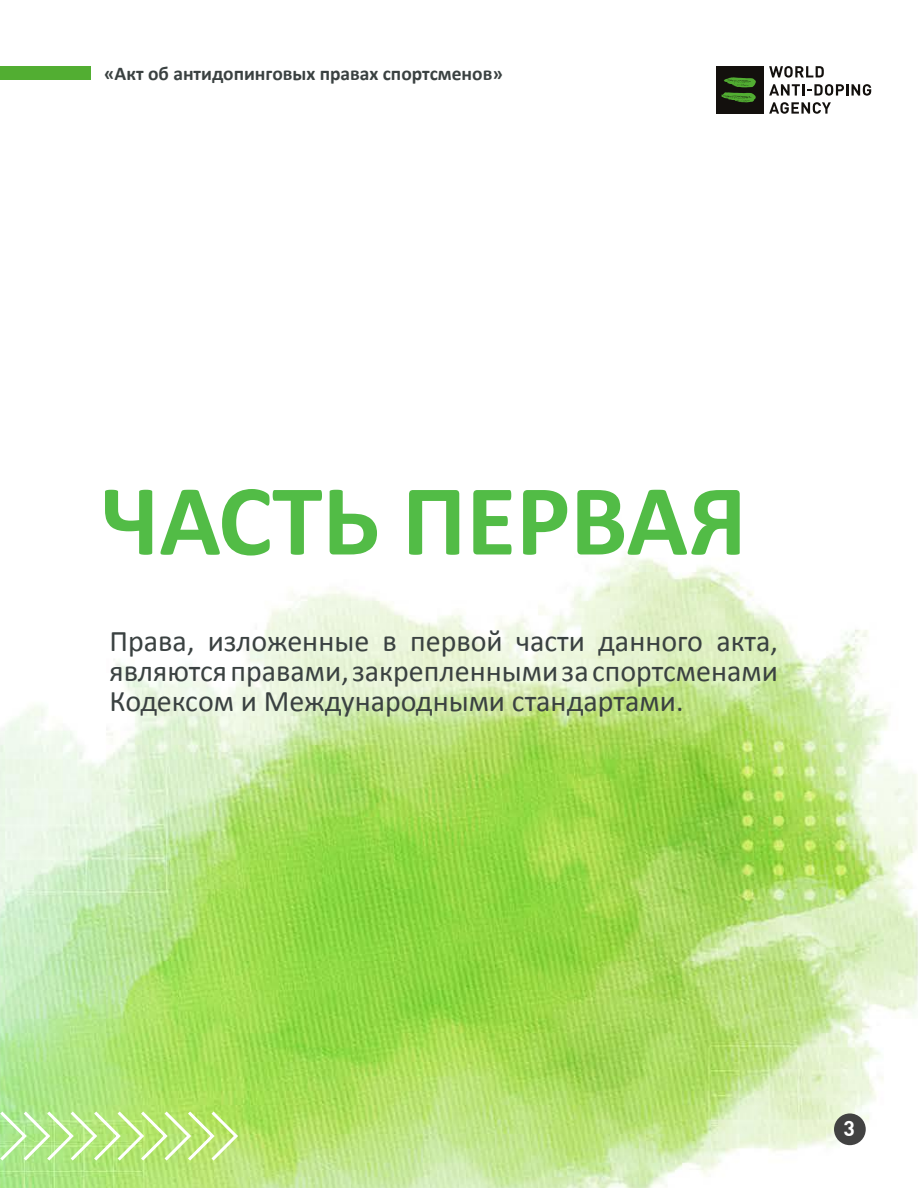
<style>
.page{position:relative;width:918px;height:1188px;background:#fff}
.page>*{position:absolute;margin:0;border:0;box-sizing:border-box;transform-origin:0 0}
.t1{font:700 102px "Calibri";color:#52bc46}
.t2{font:30px/30px "Calibri";color:#3a4141;text-align:justify}
.t3{font:21px "DIN Bold";color:#fff}
.t4{font:700 19.5px "Calibri";color:#3a4141}
</style>
<div class="page">
<img style="left:0;top:555px;width:918px;height:633px">
<div style="left:834px;top:1113px;width:32px;height:32px;background:#424242;border-radius:50%"></div>
<div style="left:0;top:67px;width:91px;height:13px;background:#52ae32"></div>
<svg style="left:0;top:1108px;width:240px;height:56px"></svg>
<svg style="left:769px;top:66px;width:55px;height:12px"></svg>
<svg style="left:769px;top:84px;width:102px;height:12px"></svg>
<svg style="left:769px;top:102px;width:62px;height:12px"></svg>
<div style="left:716px;top:66px;width:48px;height:48px;background:#13100d"></div>
<svg style="left:721px;top:77px;width:35px;height:25px"></svg>
<p class="t4" style="left:104px;top:60px;width:400px">«Акт об антидопинговых правах спортсменов»</p>
<h1 class="t1" style="left:101px;top:449px;width:647px">ЧАСТЬ ПЕРВАЯ</h1>
<p class="t2" style="left:109px;top:625px;width:670px">Права, изложенные в первой части данного акта, являются правами, закрепленными за спортсменами Кодексом и Международными стандартами.</p>
<p class="t3" style="left:843px;top:1115px;width:13px">3</p>
</div>
